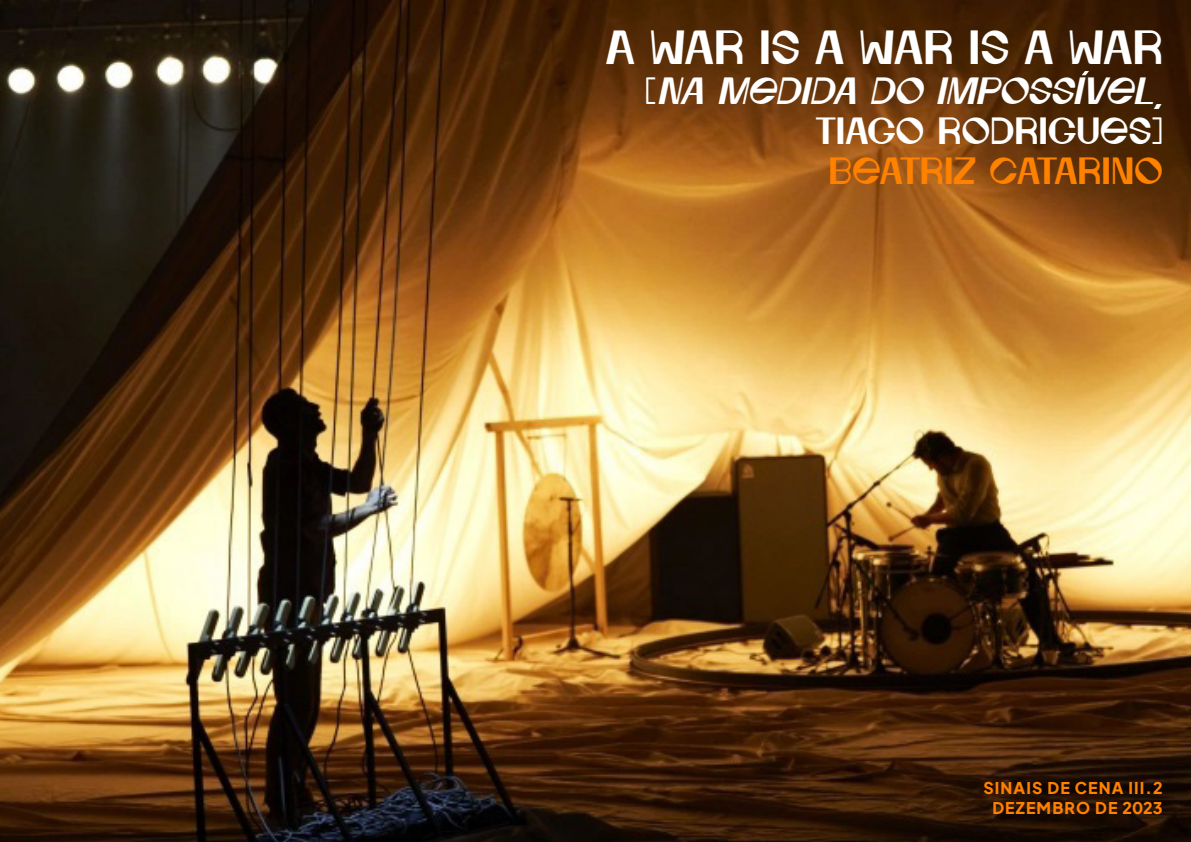
<style>
.page{position:relative;width:1191px;height:842px;background:#fff}
.page>*{position:absolute;margin:0;border:0;box-sizing:border-box;transform-origin:0 0}
.t1{font:48px "Nineties Display";letter-spacing:.02em;color:#fff}
.t2{font:italic 38px/40px "Nineties Display";color:#fff;text-align:right}
.t3{font:38px "Nineties Display";letter-spacing:.02em;color:#ff8100}
.t4{font:800 16px/20px "Plus Jakarta Sans";letter-spacing:.07em;color:#ff8100;text-align:center}
.s1{font-style:normal}
</style>
<div class="page">
<img style="left:0;top:0;width:1191px;height:842px">
<svg style="left:1081px;top:71px;width:8px;height:4px"></svg>
<p class="t1" style="left:606px;top:28px;width:558px">A WAR IS A WAR IS A WAR</p>
<p class="t2" style="left:645px;top:73px;width:518px"><span class="s1">[</span> NA MEDIDA DO I MPOSSÍVEL<span class="s1">,<br>TIAGO RODRIGUES]</span></p>
<p class="t3" style="left:829px;top:156px;width:335px">BEATRIZ CATARINO</p>
<p class="t4" style="left:983px;top:775px;width:181px">SINAIS DE CENA III.2<br>DEZEMBRO DE 2023</p>
</div>
